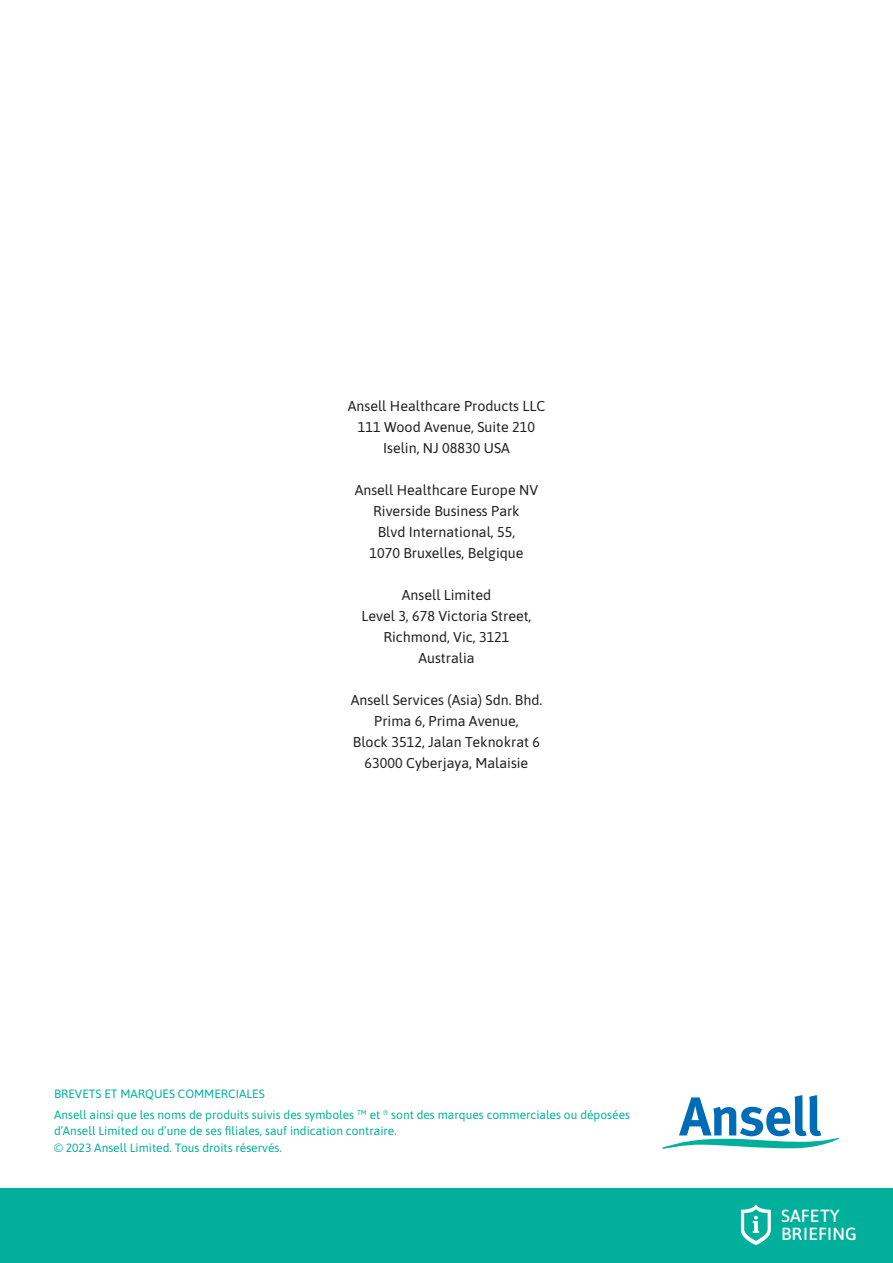
<style>
.page{position:relative;width:893px;height:1263px;background:#fff}
.page>*{position:absolute;margin:0;border:0;box-sizing:border-box;transform-origin:0 0}
.t1{font:500 17.55px/17.5px "Asap";letter-spacing:.01em;color:#fff}
.t2{font:14.25px/21px "Asap";color:#231f20;text-align:center}
.t3{font:12px/16.5px "Asap";color:#00b09b}
</style>
<div class="page">
<svg style="left:663px;top:1095px;width:176px;height:54px"></svg>
<div style="left:0;top:1188px;width:893px;height:75px;background:#00b09b"></div>
<svg style="left:741px;top:1205px;width:30px;height:40px"></svg>
<p class="t2" style="left:348px;top:395px;width:199px">Ansell Healthcare Products LLC<br>111 Wood Avenue, Suite 210<br>Iselin, NJ 08830 USA</p>
<p class="t2" style="left:355px;top:479px;width:185px">Ansell Healthcare Europe NV<br>Riverside Business Park<br>Blvd International, 55,<br>1070 Bruxelles, Belgique</p>
<p class="t2" style="left:362px;top:584px;width:171px">Ansell Limited<br>Level 3, 678 Victoria Street,<br>Richmond, Vic, 3121<br>Australia</p>
<p class="t2" style="left:351px;top:689px;width:193px">Ansell Services (Asia) Sdn. Bhd.<br>Prima 6, Prima Avenue,<br>Block 3512, Jalan Teknokrat 6<br>63000 Cyberjaya, Malaisie</p>
<p class="t3" style="left:54px;top:1085px;width:212px">BREVETS ET MARQUES COMMERCIALES</p>
<p class="t3" style="left:54px;top:1106px;width:578px">Ansell ainsi que les noms de produits suivis des symboles <sup>TM</sup> et <sup>®</sup> sont des marques commerciales ou déposées d’Ansell Limited ou d’une de ses filiales, sauf indication contraire.</p>
<p class="t3" style="left:54px;top:1139px;width:229px">© 2023 Ansell Limited. Tous droits réservés.</p>
<p class="t1" style="left:781px;top:1206px;width:77px">SAFETY<br>BRIEFING</p>
</div>
